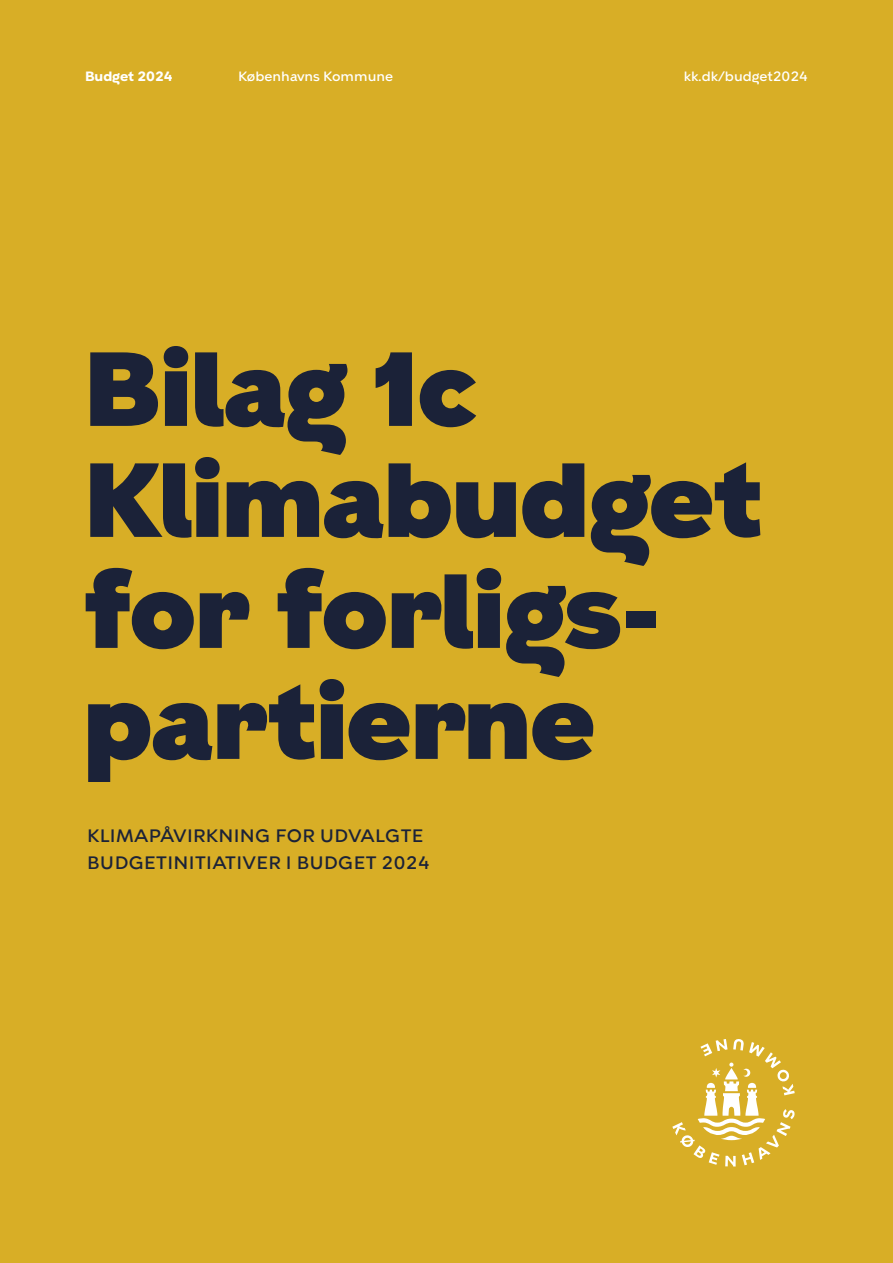
<style>
.page{position:relative;width:893px;height:1263px;background:#d8ae26}
.page>*{position:absolute;margin:0;border:0;box-sizing:border-box;transform-origin:0 0}
.t1{font:900 105px/111px "KBH";letter-spacing:-.005em;color:#1b2238}
.t2{font:500 18px/27px "KBH";letter-spacing:.02em;color:#1b2238}
.t3{font:500 13.5px "KBH";color:#fff}
.t4{font:700 13.5px "KBH";color:#fff}
</style>
<div class="page">
<svg style="left:672px;top:1039px;width:123px;height:127px"></svg>
<p class="t4" style="left:85px;top:71px;width:89px">Budget 2024</p>
<p class="t3" style="left:238px;top:69px;width:157px">Københavns Kommune</p>
<p class="t3" style="left:684px;top:69px;width:126px">kk.dk/budget2024</p>
<h1 class="t1" style="left:84px;top:343px;width:679px">Bilag 1c<br>Klimabudget for forligs&shy;partierne</h1>
<p class="t2" style="left:87px;top:823px;width:344px">KLIMAPÅVIRKNING FOR UDVALGTE<br>BUDGETINITIATIVER I BUDGET 2024</p>
</div>
